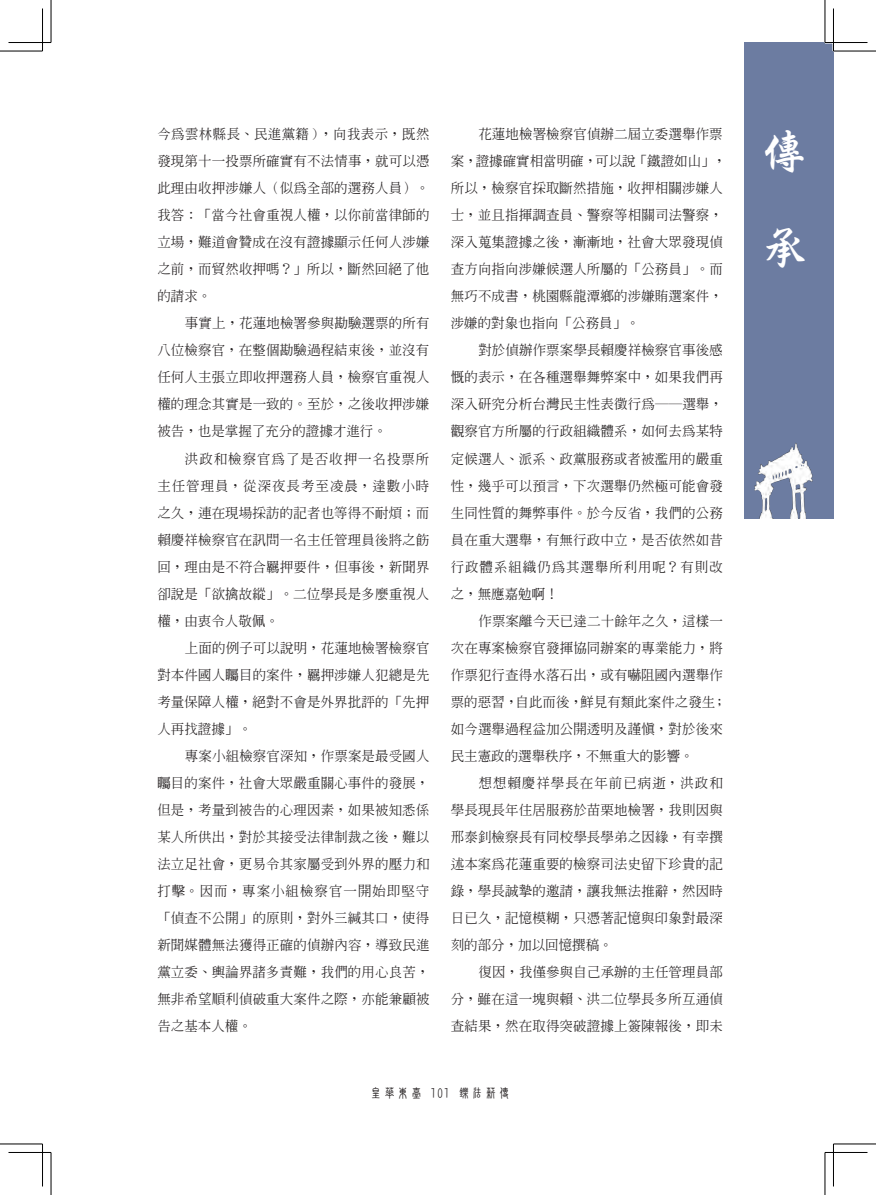
<style>
.page{position:relative;width:876px;height:1195px;background:#fff}
.page>*{position:absolute;margin:0;border:0;box-sizing:border-box;transform-origin:0 0}
.t1{font:48px/96px "DF Xing Kai W5 WIN BF";color:#fff}
.內文1{font:500 13.5px/27px "Inn Ming";letter-spacing:.01em;color:#231f20;text-align:justify}
.t2{font:13.5px "DF New Chuan W5 WIN BF";color:#231f20}
</style>
<div class="page">
<div style="left:744px;top:43px;width:89px;height:476px;background:#6c7ca1"></div>
<img style="left:754px;top:443px;width:59px;height:76px">
<hr style="left:825px;top:41px;width:42px;height:3px;background:#fff">
<hr style="left:832px;top:9px;width:2px;height:42px;background:#fff">
<hr style="left:0;top:51px;width:43px;height:1px;background:#000">
<hr style="left:833px;top:51px;width:43px;height:1px;background:#000">
<hr style="left:0;top:1144px;width:43px;height:1px;background:#000">
<hr style="left:833px;top:1144px;width:43px;height:1px;background:#000">
<hr style="left:51px;top:0;width:1px;height:43px;background:#000">
<hr style="left:51px;top:1152px;width:1px;height:43px;background:#000">
<hr style="left:825px;top:0;width:1px;height:43px;background:#000">
<hr style="left:825px;top:1152px;width:1px;height:43px;background:#000">
<hr style="left:9px;top:42px;width:42px;height:1px;background:#000">
<hr style="left:825px;top:42px;width:42px;height:1px;background:#000">
<hr style="left:9px;top:1152px;width:42px;height:1px;background:#000">
<hr style="left:825px;top:1152px;width:42px;height:1px;background:#000">
<hr style="left:42px;top:9px;width:1px;height:42px;background:#000">
<hr style="left:42px;top:1144px;width:1px;height:42px;background:#000">
<hr style="left:833px;top:9px;width:1px;height:42px;background:#000">
<hr style="left:833px;top:1144px;width:1px;height:42px;background:#000">
<p class="內文1" style="left:157px;top:121px;width:274px">今為雲林縣長、民進黨籍 )，向我表示，既然發現第十一投票所確實有不法情事，就可以憑此理由收押涉嫌人（似為全部的選務人員）。我答：「當今社會重視人權，以你前當律師的立場，難道會贊成在沒有證據顯示任何人涉嫌之前，而貿然收押嗎？」所以，斷然回絕了他的請求。</p>
<p class="內文1" style="left:157px;top:310px;width:274px;text-indent:28px">事實上，花蓮地檢署參與勘驗選票的所有八位檢察官，在整個勘驗過程結束後，並沒有任何人主張立即收押選務人員，檢察官重視人權的理念其實是一致的。至於，之後收押涉嫌被告，也是掌握了充分的證據才進行。</p>
<p class="內文1" style="left:157px;top:445px;width:274px;text-indent:28px">洪政和檢察官為了是否收押一名投票所主任管理員，從深夜長考至凌晨，達數小時之久，連在現場採訪的記者也等得不耐煩；而賴慶祥檢察官在訊問一名主任管理員後將之飭回，理由是不符合羈押要件，但事後，新聞界卻說是「欲擒故縱」。二位學長是多麼重視人權，由衷令人敬佩。</p>
<p class="內文1" style="left:157px;top:634px;width:274px;text-indent:28px">上面的例子可以說明，花蓮地檢署檢察官對本件國人矚目的案件，羈押涉嫌人犯總是先考量保障人權，絕對不會是外界批評的「先押人再找證據」。</p>
<p class="內文1" style="left:157px;top:742px;width:274px;text-indent:28px">專案小組檢察官深知，作票案是最受國人矚目的案件，社會大眾嚴重關心事件的發展，但是，考量到被告的心理因素，如果被知悉係某人所供出，對於其接受法律制裁之後，難以法立足社會，更易令其家屬受到外界的壓力和打擊。因而，專案小組檢察官一開始即堅守「偵查不公開」的原則，對外三緘其口，使得新聞媒體無法獲得正確的偵辦內容，導致民進黨立委、輿論界諸多責難，我們的用心良苦，無非希望順利偵破重大案件之際，亦能兼顧被告之基本人權。</p>
<p class="內文1" style="left:451px;top:121px;width:277px;text-align:left;text-indent:28px">花蓮地檢署檢察官偵辦二屆立委選舉作票案，證據確實相當明確，可以說「鐵證如山」，所以，檢察官採取斷然措施，收押相關涉嫌人士，並且指揮調查員、警察等相關司法警察，深入蒐集證據之後，漸漸地，社會大眾發現偵查方向指向涉嫌候選人所屬的「公務員」。而無巧不成書，桃園縣龍潭鄉的涉嫌賄選案件，涉嫌的對象也指向「公務員」。</p>
<p class="內文1" style="left:451px;top:337px;width:274px;text-indent:28px">對於偵辦作票案學長賴慶祥檢察官事後感慨的表示，在各種選舉舞弊案中，如果我們再深入研究分析台灣民主性表徵行為──選舉，觀察官方所屬的行政組織體系，如何去為某特定候選人、派系、政黨服務或者被濫用的嚴重性，幾乎可以預言，下次選舉仍然極可能會發生同性質的舞弊事件。於今反省，我們的公務員在重大選舉，有無行政中立，是否依然如昔行政體系組織仍為其選舉所利用呢？有則改之，無應嘉勉啊！</p>
<p class="內文1" style="left:451px;top:607px;width:277px;text-align:left;text-indent:28px">作票案離今天已達二十餘年之久，這樣一次在專案檢察官發揮協同辦案的專業能力，將作票犯行查得水落石出，或有嚇阻國內選舉作票的惡習，自此而後，鮮見有類此案件之發生；如今選舉過程益加公開透明及謹慎，對於後來民主憲政的選舉秩序，不無重大的影響。</p>
<p class="內文1" style="left:451px;top:769px;width:274px;text-indent:28px">想想賴慶祥學長在年前已病逝，洪政和學長現長年住居服務於苗栗地檢署，我則因與邢泰釗檢察長有同校學長學弟之因緣，有幸撰述本案為花蓮重要的檢察司法史留下珍貴的記錄，學長誠摯的邀請，讓我無法推辭，然因時日已久，記憶模糊，只憑著記憶與印象對最深刻的部分，加以回憶撰稿。</p>
<p class="內文1" style="left:451px;top:958px;width:274px;text-indent:28px">復因，我僅參與自己承辦的主任管理員部分，雖在這一塊與賴、洪二位學長多所互通偵查結果，然在取得突破證據上簽陳報後，即未</p>
<p class="t2" style="left:369px;top:1086px;width:143px">皇華東臺 101 鑠法薪傳</p>
<h1 class="t1" style="left:760px;top:104px;width:46px">傳承</h1>
</div>
